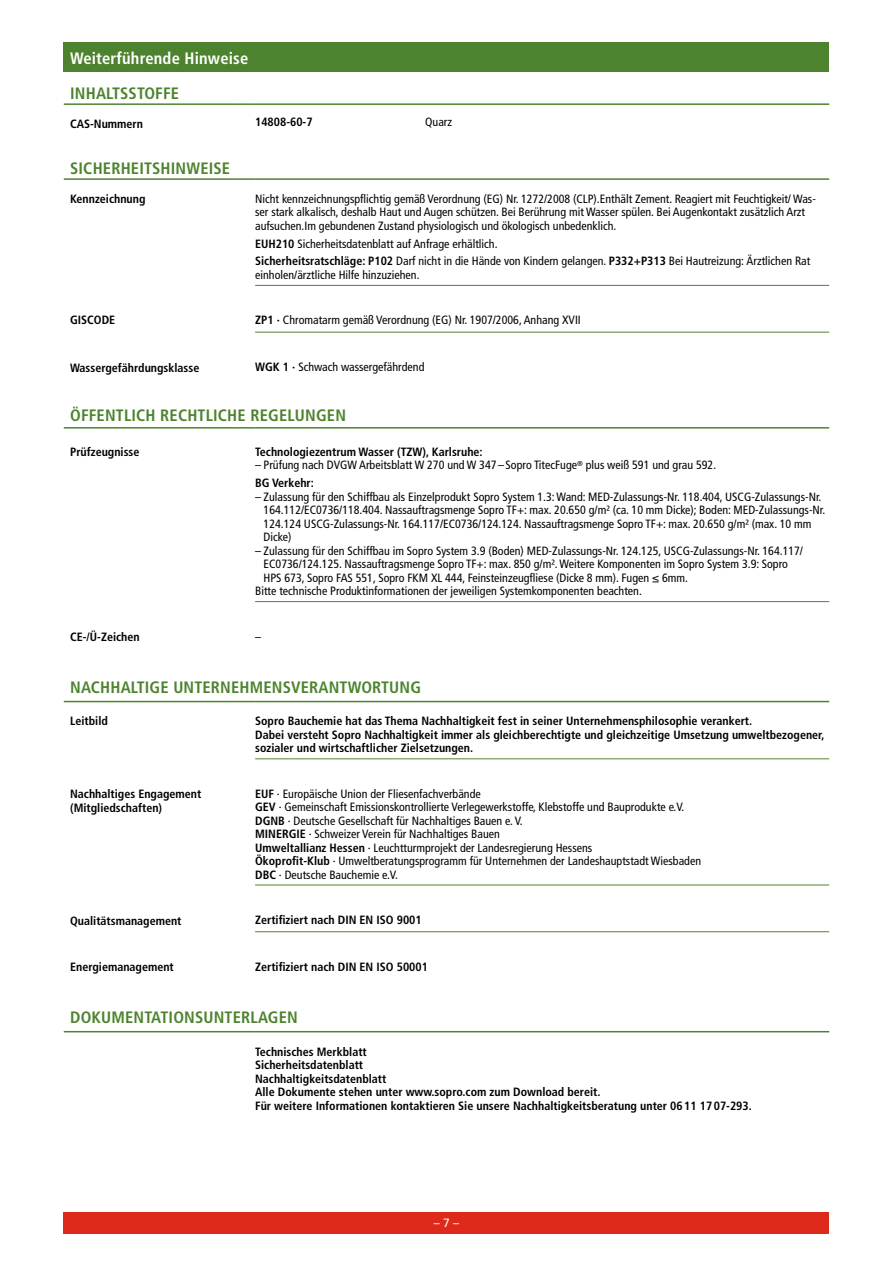
<style>
.page{position:relative;width:893px;height:1263px;background:#fff}
.page>*{position:absolute;margin:0;border:0;box-sizing:border-box;transform-origin:0 0}
.t1{font:700 condensed 16.5px "Frutiger LT";letter-spacing:.01em;color:#4d832e}
.t2{font:700 condensed 16.5px "Frutiger LT";letter-spacing:.01em;color:#fff}
.t3{font:condensed 12px/13.5px "Frutiger LT";color:#000}
.t4{font:700 condensed 12px/13.5px "Frutiger LT";color:#000}
.t5{font:12px "Frutiger LT";color:#fff}
.s1{font-weight:700}
</style>
<div class="page">
<div style="left:64px;top:1212px;width:765px;height:21px;background:#dd2a1b"></div>
<div style="left:64px;top:43px;width:765px;height:29px;background:#4d832e"></div>
<hr style="left:255px;top:601px;width:574px;height:1px;background:#4d832e">
<hr style="left:255px;top:758px;width:574px;height:1px;background:#4d832e">
<hr style="left:255px;top:931px;width:574px;height:1px;background:#4d832e">
<hr style="left:255px;top:285px;width:574px;height:1px;background:#4d832e">
<hr style="left:255px;top:884px;width:574px;height:1px;background:#4d832e">
<hr style="left:255px;top:332px;width:574px;height:1px;background:#4d832e">
<hr style="left:64px;top:103px;width:170px;height:2px;background:#4d832e">
<hr style="left:234px;top:103px;width:21px;height:2px;background:#4d832e">
<hr style="left:255px;top:103px;width:574px;height:2px;background:#4d832e">
<hr style="left:64px;top:178px;width:170px;height:2px;background:#4d832e">
<hr style="left:234px;top:178px;width:21px;height:2px;background:#4d832e">
<hr style="left:255px;top:178px;width:574px;height:2px;background:#4d832e">
<hr style="left:64px;top:427px;width:170px;height:2px;background:#4d832e">
<hr style="left:234px;top:427px;width:21px;height:2px;background:#4d832e">
<hr style="left:255px;top:427px;width:574px;height:2px;background:#4d832e">
<hr style="left:64px;top:1031px;width:170px;height:1px;background:#4d832e">
<svg style="left:234px;top:1031px;width:21px;height:1px"></svg>
<hr style="left:255px;top:1031px;width:574px;height:1px;background:#4d832e">
<hr style="left:64px;top:701px;width:170px;height:1px;background:#4d832e">
<svg style="left:234px;top:701px;width:21px;height:1px"></svg>
<hr style="left:255px;top:701px;width:574px;height:1px;background:#4d832e">
<h1 class="t2" style="left:70px;top:48px;width:180px">Weiterführende Hinweise</h1>
<h1 class="t1" style="left:70px;top:83px;width:110px">INHALTSSTOFFE</h1>
<p class="t4" style="left:70px;top:117px;width:74px">CAS-Nummern</p>
<p class="t4" style="left:255px;top:115px;width:59px">14808-60-7</p>
<p class="t3" style="left:425px;top:115px;width:28px">Quarz</p>
<h1 class="t1" style="left:70px;top:158px;width:162px">SICHERHEITSHINWEISE</h1>
<p class="t4" style="left:70px;top:192px;width:77px">Kennzeichnung</p>
<p class="t3" style="left:255px;top:192px;width:562px">Nicht kennzeichnungspflichtig gemäß Verordnung (EG) Nr. 1272/2008 (CLP).Enthält Zement. Reagiert mit Feuchtigkeit/ Was&shy;ser stark alkalisch, deshalb Haut und Augen schützen. Bei Berührung mit Wasser spülen. Bei Augenkontakt zusätzlich Arzt aufsuchen.Im gebundenen Zustand physiologisch und ökologisch unbedenklich.</p>
<p class="t3" style="left:255px;top:235px;width:557px;line-height:17.7px"><span class="s1">EUH210</span> Sicherheitsdatenblatt auf Anfrage erhältlich.<br><span class="s1">Sicherheitsratschläge: P102</span> Darf nicht in die Hände von Kindern gelangen. <span class="s1">P332+P313</span> Bei Hautreizung: Ärztlichen Rat</p>
<p class="t3" style="left:255px;top:268px;width:166px">einholen/ärztliche Hilfe hinzuziehen.</p>
<p class="t4" style="left:70px;top:313px;width:47px">GISCODE</p>
<p class="t3" style="left:255px;top:313px;width:327px"><span class="s1">ZP1 ·</span> Chromatarm gemäß Verordnung (EG) Nr. 1907/2006, Anhang XVII</p>
<p class="t4" style="left:70px;top:361px;width:131px">Wassergefährdungsklasse</p>
<p class="t3" style="left:255px;top:360px;width:171px"><span class="s1">WGK 1 ·</span> Schwach wassergefährdend</p>
<h1 class="t1" style="left:70px;top:406px;width:277px">ÖFFENTLICH RECHTLICHE REGELUNGEN</h1>
<p class="t4" style="left:70px;top:445px;width:71px">Prüfzeugnisse</p>
<p class="t4" style="left:255px;top:445px;width:229px">Technologiezentrum Wasser (TZW), Karlsruhe:</p>
<p class="t3" style="left:255px;top:456px;width:463px;line-height:17.7px">– Prüfung nach DVGW Arbeitsblatt W 270 und W 347 –Sopro TitecFuge<sup>®</sup> plus weiß 591 und grau 592.<br><span class="s1">BG Verkehr:</span></p>
<p class="t3" style="left:264px;top:490px;width:563px;text-indent:-9px">– Zulassung für den Schiffbau als Einzelprodukt Sopro System 1.3: Wand: MED-Zulassungs-Nr. 118.404, USCG-Zulassungs-Nr.<br>164.112/EC0736/118.404. Nassauftragsmenge Sopro TF+: max. 20.650 g/m² (ca. 10 mm Dicke); Boden: MED-Zulassungs-Nr.<br>124.124 USCG-Zulassungs-Nr. 164.117/EC0736/124.124. Nassauftragsmenge Sopro TF+: max. 20.650 g/m² (max. 10 mm Dicke)</p>
<p class="t3" style="left:255px;top:544px;width:549px">– Zulassung für den Schiffbau im Sopro System 3.9 (Boden) MED-Zulassungs-Nr. 124.125, USCG-Zulassungs-Nr. 164.117/</p>
<p class="t3" style="left:264px;top:557px;width:526px">EC0736/124.125. Nassauftragsmenge Sopro TF+: max. 850 g/m². Weitere Komponenten im Sopro System 3.9: Sopro</p>
<p class="t3" style="left:264px;top:571px;width:426px">HPS 673, Sopro FAS 551, Sopro FKM XL 444, Feinsteinzeugfliese (Dicke 8 mm). Fugen ≤ 6mm.</p>
<p class="t3" style="left:255px;top:584px;width:388px">Bitte technische Produktinformationen der jeweiligen Systemkomponenten beachten.</p>
<p class="t4" style="left:70px;top:630px;width:71px">CE-/Ü-Zeichen</p>
<p class="t3" style="left:255px;top:630px;width:7px">–</p>
<h1 class="t1" style="left:70px;top:677px;width:352px">NACHHALTIGE UNTERNEHMENSVERANTWORTUNG</h1>
<p class="t4" style="left:70px;top:714px;width:39px">Leitbild</p>
<p class="t4" style="left:255px;top:714px;width:571px">Sopro Bauchemie hat das Thema Nachhaltigkeit fest in seiner Unternehmensphilosophie verankert.<br>Dabei versteht Sopro Nachhaltigkeit immer als gleichberechtigte und gleichzeitige Umsetzung umweltbezogener, sozialer und wirtschaftlicher Zielsetzungen.</p>
<p class="t4" style="left:70px;top:786px;width:133px;line-height:14.4px">Nachhaltiges Engagement (Mitgliedschaften)</p>
<p class="t3" style="left:255px;top:787px;width:448px"><span class="s1">EUF</span> · Europäische Union der Fliesenfachverbände<br><span class="s1">GEV</span> · Gemeinschaft Emissionskontrollierte Verlegewerkstoffe, Klebstoffe und Bauprodukte e.V.<br><span class="s1">DGNB</span> · Deutsche Gesellschaft für Nachhaltiges Bauen e. V.<br><span class="s1">MINERGIE</span> · Schweizer Verein für Nachhaltiges Bauen<br><span class="s1">Umweltallianz Hessen</span> · Leuchtturmprojekt der Landesregierung Hessens<br><span class="s1">Ökoprofit-Klub</span> · Umweltberatungsprogramm für Unternehmen der Landeshauptstadt Wiesbaden <span class="s1">DBC</span> · Deutsche Bauchemie e.V.</p>
<p class="t4" style="left:70px;top:914px;width:113px">Qualitätsmanagement</p>
<p class="t4" style="left:255px;top:913px;width:168px">Zertifiziert nach DIN EN ISO 9001</p>
<p class="t4" style="left:70px;top:960px;width:105px">Energiemanagement</p>
<p class="t4" style="left:255px;top:960px;width:174px">Zertifiziert nach DIN EN ISO 50001</p>
<h1 class="t1" style="left:70px;top:1007px;width:229px">DOKUMENTATIONSUNTERLAGEN</h1>
<p class="t4" style="left:255px;top:1045px;width:498px">Technisches Merkblatt<br>Sicherheitsdatenblatt<br>Nachhaltigkeitsdatenblatt<br>Alle Dokumente stehen unter www.sopro.com zum Download bereit.<br>Für weitere Informationen kontaktieren Sie unsere Nachhaltigkeitsberatung unter 0611 1707-293.</p>
<p class="t5" style="left:434px;top:1215px;width:27px">– 7 –</p>
</div>
